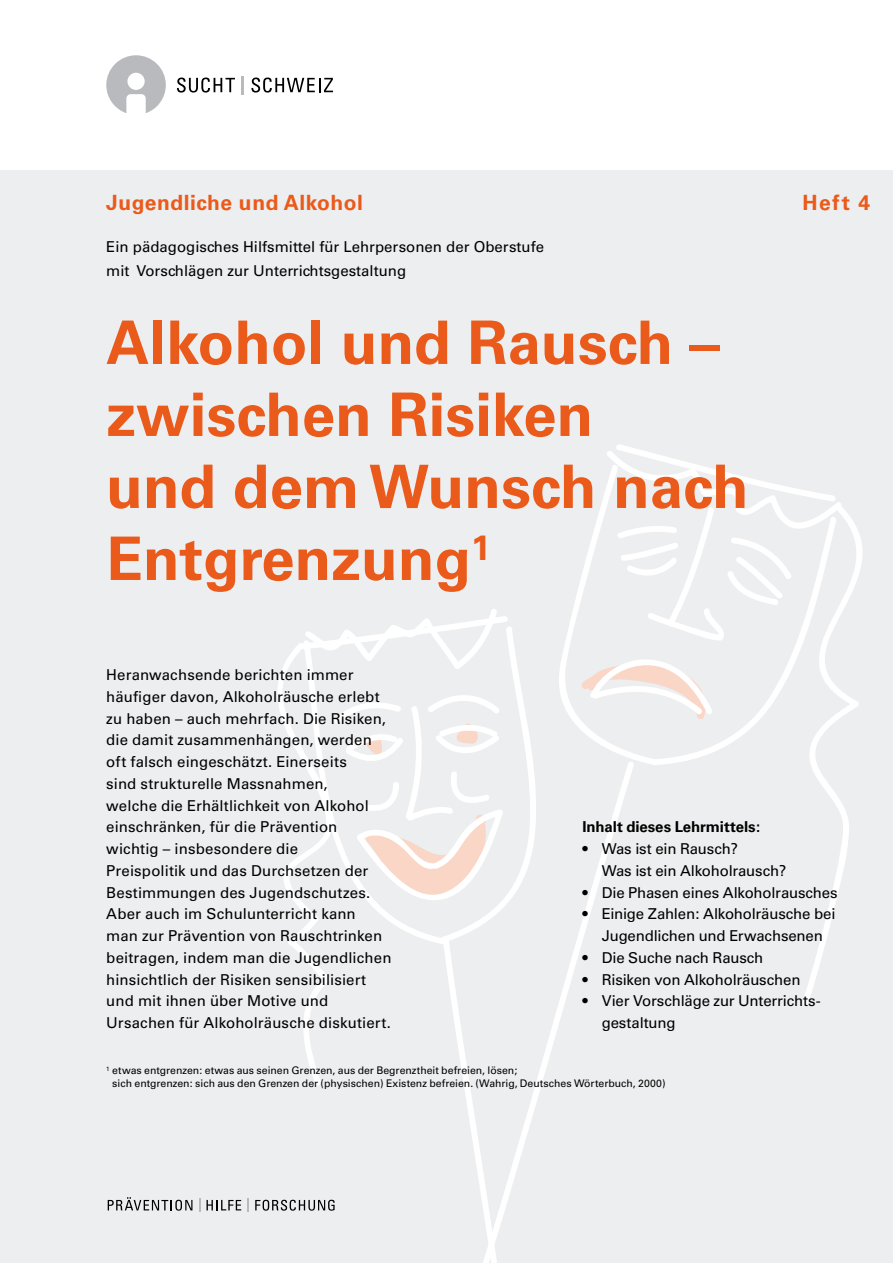
<style>
.page{position:relative;width:893px;height:1263px;background:#fff}
.page>*{position:absolute;margin:0;border:0;box-sizing:border-box;transform-origin:0 0}
.t1{font:700 60px/72px "Univers";color:#ea5a1a}
.t2{font:700 21px "Univers";letter-spacing:.025em;color:#ea5a1a}
.t3{font:15px/21.8px "Univers";color:#000}
.t4{font:700 15px "Univers";letter-spacing:-.005em;color:#000}
.t5{font:10.5px/12.6px "Univers";letter-spacing:-.005em;color:#000}
</style>
<div class="page">
<div style="left:0;top:170px;width:893px;height:1093px;background:#edeeef"></div>
<svg style="left:538px;top:1007px;width:25px;height:88px"></svg>
<svg style="left:558px;top:444px;width:305px;height:563px"></svg>
<svg style="left:177px;top:78px;width:58px;height:15px"></svg>
<svg style="left:251px;top:78px;width:82px;height:15px"></svg>
<svg style="left:242px;top:76px;width:2px;height:18px"></svg>
<svg style="left:106px;top:55px;width:60px;height:58px"></svg>
<svg style="left:108px;top:1197px;width:84px;height:14px"></svg>
<svg style="left:207px;top:1200px;width:34px;height:10px"></svg>
<svg style="left:255px;top:609px;width:283px;height:654px"></svg>
<svg style="left:199px;top:1198px;width:1px;height:14px"></svg>
<svg style="left:247px;top:1198px;width:2px;height:14px"></svg>
<h2 class="t2" style="left:106px;top:190px;width:258px">Jugendliche und Alkohol</h2>
<h2 class="t2" style="left:802px;top:190px;width:69px">Heft 4</h2>
<p class="t3" style="left:106px;top:235px;width:439px;line-height:24px">Ein pädagogisches Hilfsmittel für Lehrpersonen der Oberstufe mit Vorschlägen zur Unterrichtsgestaltung</p>
<h1 class="t1" style="left:106px;top:307px;width:644px">Alkohol und Rausch – zwischen Risiken<br>und dem Wunsch nach<br>Entgrenzung<sup>1</sup></h1>
<p class="t3" style="left:106px;top:664px;width:287px">Heranwachsende berichten immer häufiger davon, Alkoholräusche erlebt zu haben – auch mehrfach. Die Risiken, die damit zusammenhängen, werden oft falsch eingeschätzt. Einerseits<br>sind strukturelle Massnahmen,<br>welche die Erhältlichkeit von Alkohol einschränken, für die Prävention wichtig – insbesondere die<br>Preispolitik und das Durchsetzen der Bestimmungen des Jugendschutzes.<br>Aber auch im Schulunterricht kann<br>man zur Prävention von Rauschtrinken beitragen, indem man die Jugendlichen hinsichtlich der Risiken sensibilisiert und mit ihnen über Motive und Ursachen für Alkoholräusche diskutiert.</p>
<p class="t5" style="left:112px;top:1064px;width:555px;text-indent:-6px"><sup>1</sup> etwas entgrenzen: etwas aus seinen Grenzen, aus der Begrenztheit befreien, lösen;<br>sich entgrenzen: sich aus den Grenzen der (physischen) Existenz befreien. (Wahrig, Deutsches Wörterbuch, 2000)</p>
<p class="t4" style="left:583px;top:818px;width:179px">Inhalt dieses Lehrmittels:</p>
<p class="t3" style="left:602px;top:838px;width:186px;text-indent:-19px">• Was ist ein Rausch?<br>Was ist ein Alkoholrausch?</p>
<p class="t3" style="left:583px;top:881px;width:257px">• Die Phasen eines Alkoholrausches</p>
<p class="t3" style="left:583px;top:903px;width:255px;text-align:center">• Einige Zahlen: Alkoholräusche bei<br>Jugendlichen und Erwachsenen</p>
<p class="t3" style="left:583px;top:947px;width:182px">• Die Suche nach Rausch</p>
<p class="t3" style="left:583px;top:968px;width:219px">• Risiken von Alkoholräuschen</p>
<p class="t3" style="left:602px;top:990px;width:221px;text-indent:-19px">• Vier Vorschläge zur Unterrichts&shy;gestaltung</p>
</div>
